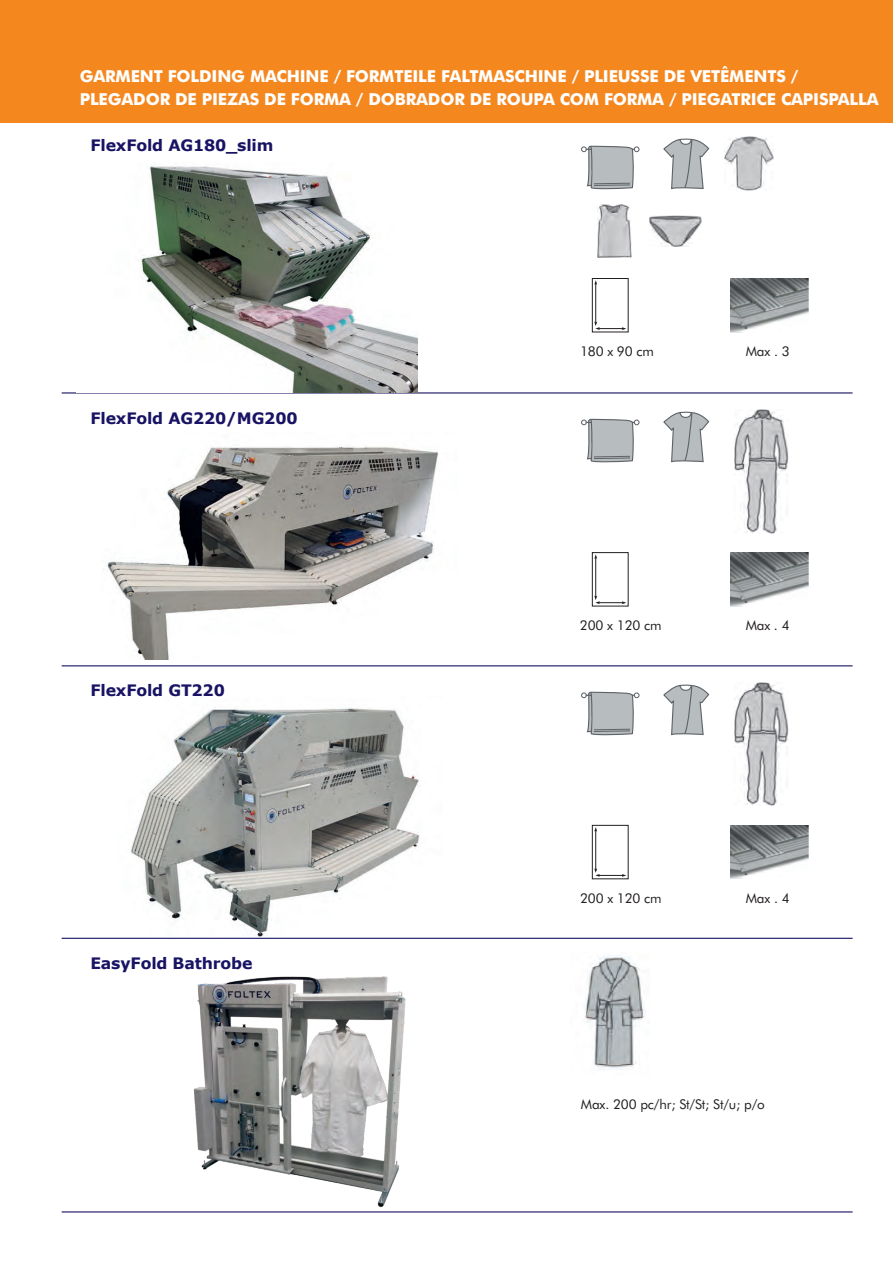
<style>
.page{position:relative;width:893px;height:1263px;background:#fff}
.page>*{position:absolute;margin:0;border:0;box-sizing:border-box;transform-origin:0 0}
.t1{font:700 16.5px/22.5px "Futura BT";letter-spacing:-.01em;color:#fff}
.t2{font:700 15.75px "Verdana";letter-spacing:-.01em;color:#191364}
.t3{font:13.5px "Futura BT";letter-spacing:-.01em;color:#231f20}
</style>
<div class="page">
<div style="left:0;top:0;width:893px;height:122px;background:#f5871f"></div>
<img style="left:131px;top:708px;width:289px;height:228px">
<img style="left:103px;top:446px;width:336px;height:213px">
<img style="left:129px;top:937px;width:396px;height:276px">
<hr style="left:62px;top:392px;width:791px;height:1px;background:#191364">
<hr style="left:62px;top:665px;width:791px;height:1px;background:#191364">
<hr style="left:62px;top:938px;width:791px;height:1px;background:#191364">
<hr style="left:62px;top:1211px;width:791px;height:1px;background:#191364">
<img style="left:730px;top:279px;width:78px;height:53px">
<img style="left:730px;top:825px;width:78px;height:54px">
<img style="left:730px;top:553px;width:78px;height:53px">
<img style="left:141px;top:166px;width:277px;height:226px">
<img style="left:585px;top:955px;width:61px;height:115px">
<img style="left:735px;top:682px;width:54px;height:124px">
<img style="left:735px;top:410px;width:54px;height:123px">
<img style="left:598px;top:204px;width:34px;height:54px">
<img style="left:649px;top:216px;width:52px;height:30px">
<img style="left:724px;top:137px;width:49px;height:53px">
<div style="left:592px;top:278px;width:36px;height:54px;border:1px solid #231f20"></div>
<hr style="left:595px;top:284px;width:1px;height:40px;background:#231f20">
<svg style="left:594px;top:321px;width:32px;height:9px"></svg>
<div style="left:592px;top:552px;width:36px;height:54px;border:1px solid #231f20"></div>
<hr style="left:595px;top:558px;width:1px;height:40px;background:#231f20">
<svg style="left:594px;top:596px;width:32px;height:8px"></svg>
<div style="left:592px;top:825px;width:36px;height:54px;border:1px solid #231f20"></div>
<hr style="left:595px;top:830px;width:1px;height:41px;background:#231f20">
<svg style="left:594px;top:868px;width:32px;height:9px"></svg>
<svg style="left:663px;top:138px;width:47px;height:52px"></svg>
<svg style="left:581px;top:145px;width:58px;height:45px"></svg>
<svg style="left:663px;top:411px;width:47px;height:52px"></svg>
<svg style="left:581px;top:418px;width:58px;height:45px"></svg>
<svg style="left:663px;top:684px;width:47px;height:52px"></svg>
<svg style="left:581px;top:691px;width:58px;height:45px"></svg>
<p class="t1" style="left:80px;top:65px;width:800px">GARMENT FOLDING MACHINE / FORMTEILE FALTMASCHINE / PLIEUSSE DE VETÊMENTS /<br>PLEGADOR DE PIEZAS DE FORMA / DOBRADOR DE ROUPA COM FORMA / PIEGATRICE CAPISPALLA</p>
<p class="t2" style="left:90px;top:135px;width:185px">FlexFold AG180_slim</p>
<p class="t2" style="left:90px;top:408px;width:209px">FlexFold AG220/MG200</p>
<p class="t2" style="left:90px;top:680px;width:136px">FlexFold GT220</p>
<p class="t2" style="left:90px;top:952px;width:164px">EasyFold Bathrobe</p>
<p class="t3" style="left:580px;top:343px;width:75px">180 x 90 cm</p>
<p class="t3" style="left:746px;top:343px;width:45px">Max . 3</p>
<p class="t3" style="left:580px;top:617px;width:83px">200 x 120 cm</p>
<p class="t3" style="left:746px;top:617px;width:45px">Max . 4</p>
<p class="t3" style="left:580px;top:889px;width:83px">200 x 120 cm</p>
<p class="t3" style="left:746px;top:889px;width:45px">Max . 4</p>
<p class="t3" style="left:581px;top:1096px;width:186px">Max. 200 pc/hr; St/St; St/u; p/o</p>
</div>
